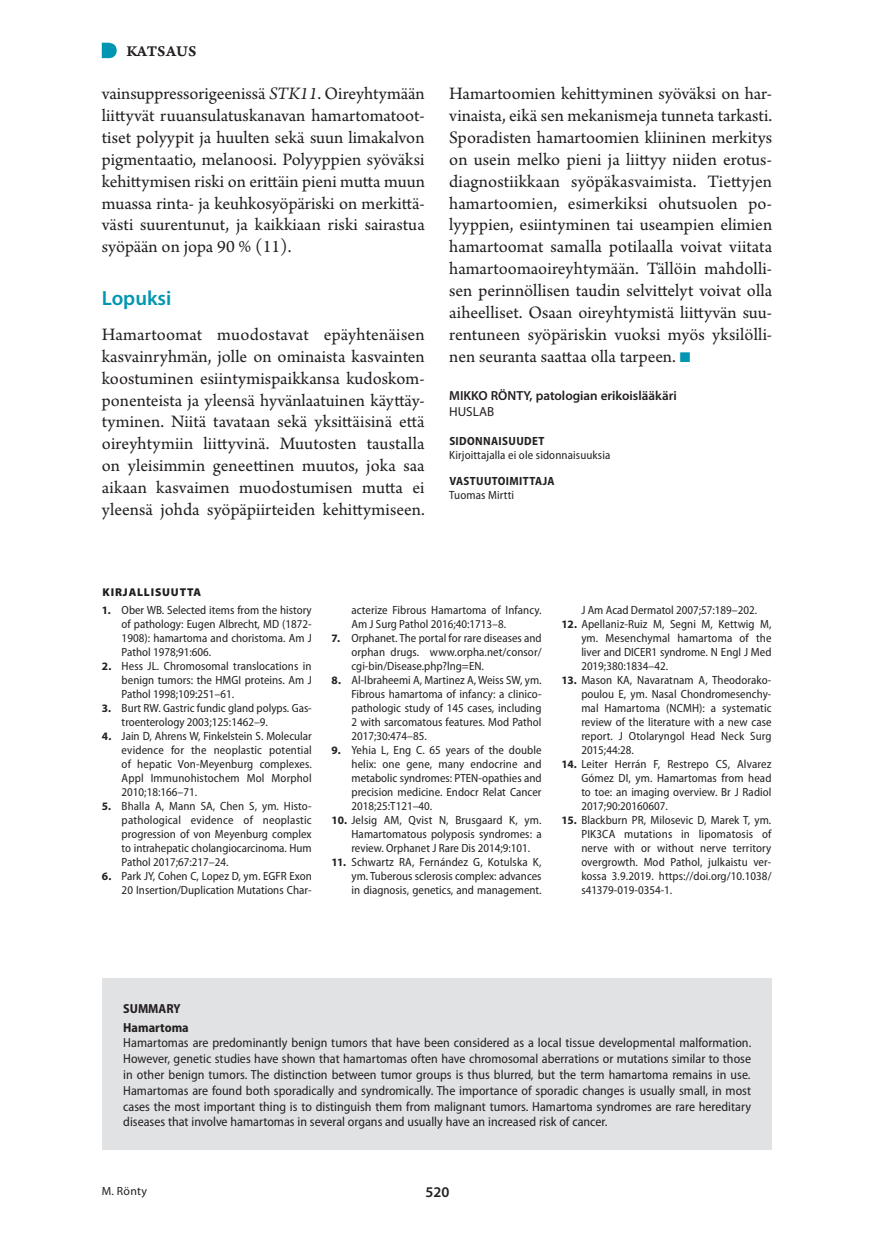
<style>
.page{position:relative;width:874px;height:1241px;background:#fff}
.page>*{position:absolute;margin:0;border:0;box-sizing:border-box;transform-origin:0 0}
.v1{font:600 20.65px "Myriad Pro";color:#0096b1}
.l_ei_sis{font:18.38px/21.9px "Arno Pro";color:#231f20;text-align:justify}
.vinj{font:15.75px "Arno Pro Smbd Caption";letter-spacing:.005em;color:#231f20}
.t1{font:600 14.88px "Myriad Pro";color:#231f20}
.summary_leipis{font:semi-condensed 13.12px/15.8px "Myriad Pro";color:#231f20;text-align:justify}
.ko{font:600 13.12px "Myriad Pro";color:#231f20}
.summary_leipis-2{font:700 semi-condensed 13.12px "Myriad Pro";color:#231f20}
.ko-2{font:13.12px "Myriad Pro";color:#231f20}
.Sidonnaisuudet_txt{font:semi-condensed 11.9px/14px "Myriad Pro";color:#231f20;text-align:justify}
.Sidonnaisuudet_ots{font:700 semi-condensed 11.9px "Myriad Pro";letter-spacing:.03em;color:#231f20}
.Ala{font:11.9px "Myriad Pro";letter-spacing:.02em;color:#231f20}
.kv1{font:900 11.38px "Myriad Pro";letter-spacing:.07em;color:#231f20}
.s1{font-style:italic}
.s2{color:#0096b1}
.s3{font-weight:700;font-stretch:normal;font-size:11.38px}
</style>
<div class="page">
<div style="left:102px;top:977px;width:669px;height:172px;background:#e1e2e4"></div>
<svg style="left:102px;top:43px;width:15px;height:15px"></svg>
<p class="vinj" style="left:126px;top:41px;width:71px">KATSAUS</p>
<p class="l_ei_sis" style="left:102px;top:84px;width:324px">vainsuppressorigeenissä <span class="s1">STK11</span>. Oireyhtymään liittyvät ruuansulatuskanavan hamartomatoot&shy;tiset polyypit ja huulten sekä suun limakalvon pigmentaatio, melanoosi. Polyyppien syöväksi kehittymisen riski on erittäin pieni mutta muun muassa rinta- ja keuhkosyöpäriski on merkittä&shy;västi suurentunut, ja kaikkiaan riski sairastua syöpään on jopa 90 % (11).</p>
<p class="v1" style="left:102px;top:285px;width:71px">Lopuksi</p>
<p class="l_ei_sis" style="left:102px;top:324px;width:324px">Hamartoomat muodostavat epäyhtenäisen kasvainryhmän, jolle on ominaista kasvainten koostuminen esiintymispaikkansa kudoskom&shy;ponenteista ja yleensä hyvänlaatuinen käyttäy&shy;tyminen. Niitä tavataan sekä yksittäisinä että oireyhtymiin liittyvinä. Muutosten taustalla on yleisimmin geneettinen muutos, joka saa aikaan kasvaimen muodostumisen mutta ei yleensä johda syöpäpiirteiden kehittymiseen.</p>
<p class="l_ei_sis" style="left:449px;top:84px;width:324px">Hamartoomien kehittyminen syöväksi on har&shy;vinaista, eikä sen mekanismeja tunneta tarkasti.<br>Sporadisten hamartoomien kliininen merkitys on usein melko pieni ja liittyy niiden erotus&shy;diagnostiikkaan syöpäkasvaimista. Tiettyjen hamartoomien, esimerkiksi ohutsuolen po&shy;lyyppien, esiintyminen tai useampien elimien hamartoomat samalla potilaalla voivat viitata hamartoomaoireyhtymään. Tällöin mahdolli&shy;sen perinnöllisen taudin selvittelyt voivat olla aiheelliset. Osaan oireyhtymistä liittyvän suu&shy;rentuneen syöpäriskin vuoksi myös yksilölli&shy;nen seuranta saattaa olla tarpeen. <span class="s2">■</span></p>
<p class="ko" style="left:449px;top:387px;width:229px">MIKKO RÖNTY, patologian erikoislääkäri</p>
<p class="ko-2" style="left:449px;top:403px;width:46px">HUSLAB</p>
<p class="Sidonnaisuudet_ots" style="left:449px;top:433px;width:96px">SIDONNAISUUDET</p>
<p class="Sidonnaisuudet_txt" style="left:449px;top:447px;width:163px">Kirjoittajalla ei ole sidonnaisuuksia</p>
<p class="Sidonnaisuudet_ots" style="left:449px;top:473px;width:107px">VASTUUTOIMITTAJA</p>
<p class="Sidonnaisuudet_txt" style="left:449px;top:487px;width:66px">Tuomas Mirtti</p>
<p class="kv1" style="left:103px;top:584px;width:100px">KIRJALLISUUTTA</p>
<p class="Sidonnaisuudet_txt" style="left:122px;top:602px;width:191px;text-indent:-20px"><span class="s3">1.</span> Ober WB. Selected items from the history of pathology: Eugen Albrecht, MD (1872- 1908): hamartoma and choristoma. Am J Pathol 1978;91:606.</p>
<p class="Sidonnaisuudet_txt" style="left:122px;top:658px;width:191px;text-indent:-20px"><span class="s3">2.</span> Hess JL. Chromosomal translocations in benign tumors: the HMGI proteins. Am J Pathol 1998;109:251–61.</p>
<p class="Sidonnaisuudet_txt" style="left:122px;top:700px;width:191px;text-indent:-20px"><span class="s3">3.</span> Burt RW. Gastric fundic gland polyps. Gas&shy;troenterology 2003;125:1462–9.</p>
<p class="Sidonnaisuudet_txt" style="left:122px;top:728px;width:191px;text-indent:-20px"><span class="s3">4.</span> Jain D, Ahrens W, Finkelstein S. Molecular evidence for the neoplastic potential of hepatic Von-Meyenburg complexes.<br>Appl Immunohistochem Mol Morphol 2010;18:166–71.</p>
<p class="Sidonnaisuudet_txt" style="left:122px;top:798px;width:191px;text-indent:-20px"><span class="s3">5.</span> Bhalla A, Mann SA, Chen S, ym. Histo&shy;pathological evidence of neoplastic progression of von Meyenburg complex to intrahepatic cholangiocarcinoma. Hum Pathol 2017;67:217–24.</p>
<p class="Sidonnaisuudet_txt" style="left:102px;top:868px;width:211px;text-align:right"><span class="s3">6.</span> Park JY, Cohen C, Lopez D, ym. EGFR Exon<br>20 Insertion/Duplication Mutations Char-</p>
<p class="Sidonnaisuudet_txt" style="left:351px;top:602px;width:191px">acterize Fibrous Hamartoma of Infancy.<br>Am J Surg Pathol 2016;40:1713–8.</p>
<p class="Sidonnaisuudet_txt" style="left:351px;top:630px;width:192px;text-indent:-20px"><span class="s3">7.</span> Orphanet. The portal for rare diseases and orphan drugs. www.orpha.net/consor/ cgi-bin/Disease.php?lng=EN.</p>
<p class="Sidonnaisuudet_txt" style="left:351px;top:672px;width:191px;text-indent:-20px"><span class="s3">8.</span> Al-Ibraheemi A, Martinez A, Weiss SW, ym.<br>Fibrous hamartoma of infancy: a clinico&shy;pathologic study of 145 cases, including 2 with sarcomatous features. Mod Pathol 2017;30:474–85.</p>
<p class="Sidonnaisuudet_txt" style="left:351px;top:742px;width:191px;text-indent:-20px"><span class="s3">9.</span> Yehia L, Eng C. 65 years of the double helix: one gene, many endocrine and metabolic syndromes: PTEN-opathies and precision medicine. Endocr Relat Cancer 2018;25:T121–40.</p>
<p class="Sidonnaisuudet_txt" style="left:351px;top:812px;width:191px;text-indent:-20px"><span class="s3">10.</span> Jelsig AM, Qvist N, Brusgaard K, ym.<br>Hamartomatous polyposis syndromes: a review. Orphanet J Rare Dis 2014;9:101.</p>
<p class="Sidonnaisuudet_txt" style="left:351px;top:854px;width:191px;text-indent:-20px"><span class="s3">11.</span> Schwartz RA, Fernández G, Kotulska K, ym. Tuberous sclerosis complex: advances in diagnosis, genetics, and management.</p>
<p class="Sidonnaisuudet_txt" style="left:581px;top:602px;width:177px">J Am Acad Dermatol 2007;57:189–202.</p>
<p class="Sidonnaisuudet_txt" style="left:581px;top:616px;width:192px;text-indent:-20px"><span class="s3">12.</span> Apellaniz-Ruiz M, Segni M, Kettwig M, ym. Mesenchymal hamartoma of the liver and DICER1 syndrome. N Engl J Med 2019;380:1834–42.</p>
<p class="Sidonnaisuudet_txt" style="left:581px;top:672px;width:192px;text-indent:-20px"><span class="s3">13.</span> Mason KA, Navaratnam A, Theodorako&shy;poulou E, ym. Nasal Chondromesenchy&shy;mal Hamartoma (NCMH): a systematic review of the literature with a new case report. J Otolaryngol Head Neck Surg 2015;44:28.</p>
<p class="Sidonnaisuudet_txt" style="left:581px;top:756px;width:191px;text-indent:-20px"><span class="s3">14.</span> Leiter Herrán F, Restrepo CS, Alvarez Gómez DI, ym. Hamartomas from head to toe: an imaging overview. Br J Radiol 2017;90:20160607.</p>
<p class="Sidonnaisuudet_txt" style="left:581px;top:812px;width:192px;text-indent:-20px"><span class="s3">15.</span> Blackburn PR, Milosevic D, Marek T, ym.<br>PIK3CA mutations in lipomatosis of nerve with or without nerve territory overgrowth. Mod Pathol, julkaistu ver&shy;kossa 3.9.2019. https://doi.org/10.1038/ s41379-019-0354-1.</p>
<p class="summary_leipis-2" style="left:123px;top:1000px;width:59px">SUMMARY</p>
<p class="summary_leipis-2" style="left:123px;top:1018px;width:67px">Hamartoma</p>
<p class="summary_leipis" style="left:123px;top:1034px;width:629px">Hamartomas are predominantly benign tumors that have been considered as a local tissue developmental malformation.<br>However, genetic studies have shown that hamartomas often have chromosomal aberrations or mutations similar to those in other benign tumors. The distinction between tumor groups is thus blurred, but the term hamartoma remains in use.<br>Hamartomas are found both sporadically and syndromically. The importance of sporadic changes is usually small, in most cases the most important thing is to distinguish them from malignant tumors. Hamartoma syndromes are rare hereditary diseases that involve hamartomas in several organs and usually have an increased risk of cancer.</p>
<p class="Ala" style="left:102px;top:1183px;width:47px">M. Rönty</p>
<p class="t1" style="left:425px;top:1182px;width:25px">520</p>
</div>
